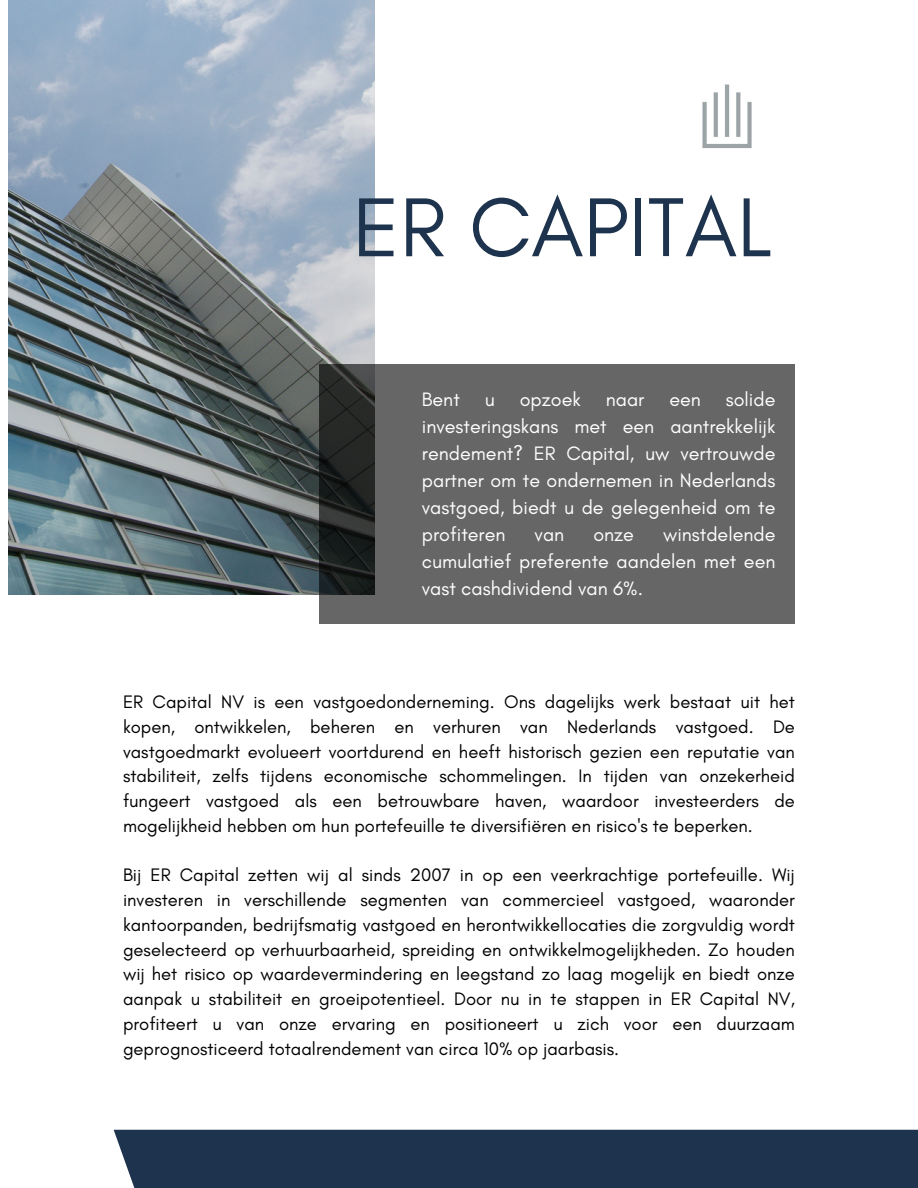
<style>
.page{position:relative;width:918px;height:1188px;background:#fff}
.page>*{position:absolute;margin:0;border:0;box-sizing:border-box;transform-origin:0 0}
.t1{font:85.05px "Glacial Indifference";color:#1e344e}
.t2{font:19.8px/27px "Glacial Indifference";color:#fff;text-align:justify}
.t3{font:18.45px/24.8px "Glacial Indifference";color:#000;text-align:justify}
</style>
<div class="page">
<img style="left:9px;top:0;width:365px;height:594px">
<svg style="left:319px;top:365px;width:476px;height:259px;background:#5e5f5f"></svg>
<div style="left:114px;top:1130px;width:804px;height:58px;background:#1e344e"></div>
<img style="left:702px;top:84px;width:50px;height:64px">
<h1 class="t1" style="left:353px;top:175px;width:421px">ER CAPITAL</h1>
<p class="t2" style="left:422px;top:385px;width:355px;text-indent:304px">solide investeringskans met een aantrekkelijk rendement? ER Capital, uw vertrouwde partner om te ondernemen in Nederlands vastgoed, biedt u de gelegenheid om te profiteren</p>
<p class="t2" style="left:422px;top:385px;width:39px">Bent</p>
<p class="t2" style="left:485px;top:385px;width:12px">u</p>
<p class="t2" style="left:520px;top:385px;width:63px">opzoek</p>
<p class="t2" style="left:606px;top:385px;width:40px">naar</p>
<p class="t2" style="left:669px;top:385px;width:33px">een</p>
<p class="t2" style="left:422px;top:520px;width:355px;text-indent:241px">winstdelende cumulatief preferente aandelen met een vast cashdividend van 6%.</p>
<p class="t2" style="left:535px;top:520px;width:31px">van</p>
<p class="t2" style="left:593px;top:520px;width:42px">onze</p>
<p class="t3" style="left:123px;top:689px;width:673px">ER Capital NV is een vastgoedonderneming. Ons dagelijks werk bestaat uit het kopen, ontwikkelen, beheren en verhuren van Nederlands vastgoed. De vastgoedmarkt evolueert voortdurend en heeft historisch gezien een reputatie van stabiliteit, zelfs tijdens economische schommelingen. In tijden van onzekerheid fungeert vastgoed als een betrouwbare haven, waardoor investeerders de mogelijkheid hebben om hun portefeuille te diversifiëren en risico's te beperken.</p>
<p class="t3" style="left:123px;top:863px;width:673px">Bij ER Capital zetten wij al sinds 2007 in op een veerkrachtige portefeuille. Wij investeren in verschillende segmenten van commercieel vastgoed, waaronder kantoorpanden, bedrijfsmatig vastgoed en herontwikkellocaties die zorgvuldig wordt geselecteerd op verhuurbaarheid, spreiding en ontwikkelmogelijkheden. Zo houden wij het risico op waardevermindering en leegstand zo laag mogelijk en biedt onze aanpak u stabiliteit en groeipotentieel. Door nu in te stappen in ER Capital NV, profiteert u van onze ervaring en positioneert u zich voor een duurzaam geprognosticeerd totaalrendement van circa 10% op jaarbasis.</p>
</div>
